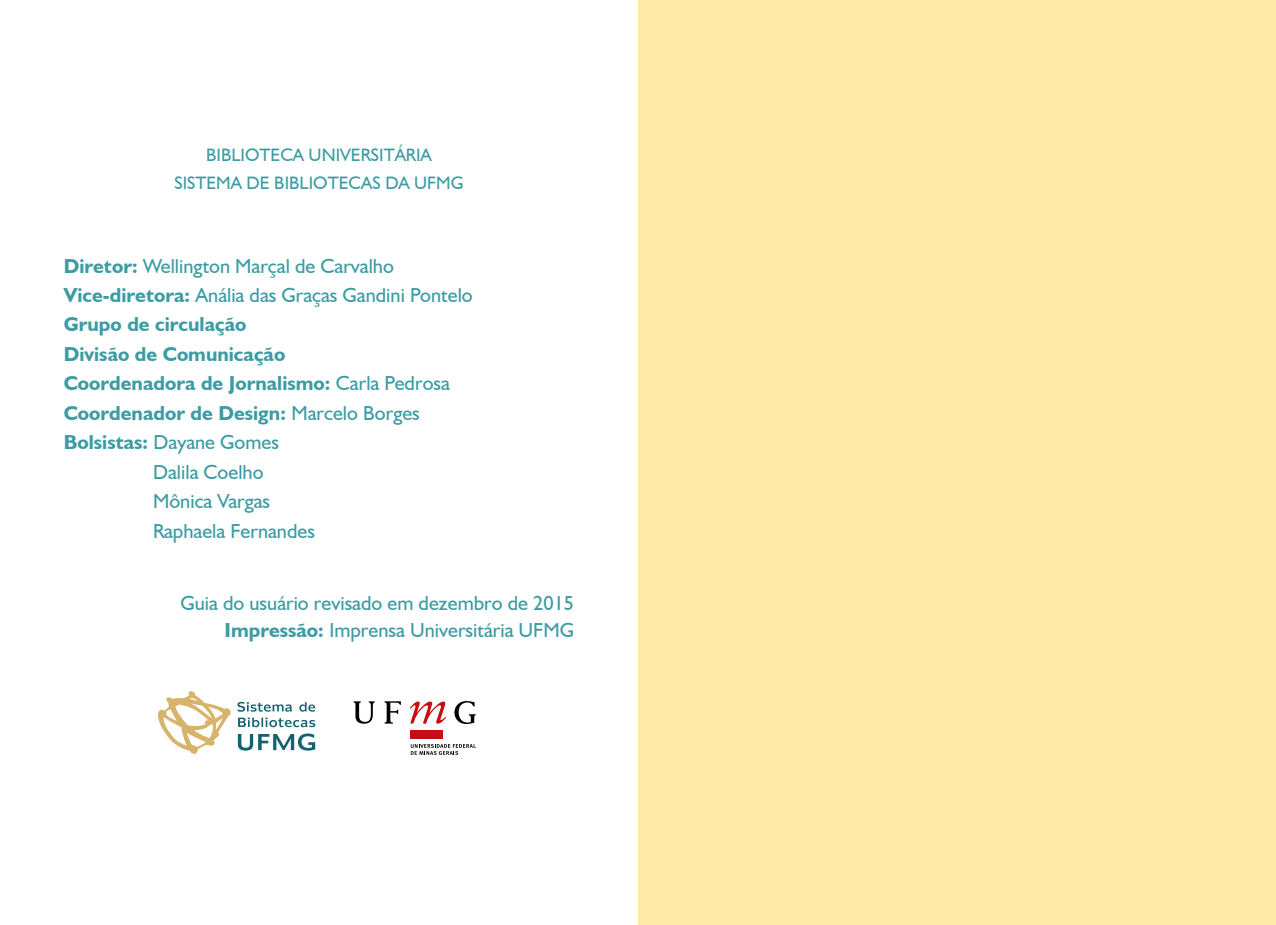
<style>
.page{position:relative;width:1276px;height:925px;background:#fff}
.page>*{position:absolute;margin:0;border:0;box-sizing:border-box;transform-origin:0 0}
.t1{font:20.25px/27.2px "Humanist 521 BT";color:#3c9ca3;text-align:right}
.t2{font:700 20.25px "Humanist 521 BT";color:#3c9ca3}
.t3{font:18px/27.2px "Humanist 521 BT";color:#3c9ca3;text-align:center}
.s1{font-weight:700}
.s2{font-weight:400}
</style>
<div class="page">
<svg style="left:237px;top:702px;width:78px;height:25px"></svg>
<svg style="left:238px;top:733px;width:77px;height:17px"></svg>
<svg style="left:157px;top:691px;width:74px;height:63px"></svg>
<svg style="left:354px;top:701px;width:21px;height:23px"></svg>
<svg style="left:384px;top:701px;width:17px;height:22px"></svg>
<svg style="left:454px;top:701px;width:22px;height:23px"></svg>
<svg style="left:409px;top:701px;width:37px;height:23px"></svg>
<div style="left:411px;top:730px;width:32px;height:8px;background:#c90c0f"></div>
<svg style="left:411px;top:744px;width:65px;height:11px"></svg>
<div style="left:638px;top:0;width:638px;height:925px;background:#ffeaa6"></div>
<p class="t3" style="left:174px;top:141px;width:291px">BIBLIOTECA UNIVERSITÁRIA<br>SISTEMA DE BIBLIOTECAS DA UFMG</p>
<p class="t1" style="left:64px;top:252px;width:332px"><span class="s1">Diretor:</span> Wellington Marçal de Carvalho</p>
<p class="t1" style="left:64px;top:281px;width:410px"><span class="s1">Vice-diretora:</span> Anália das Graças Gandini Pontelo</p>
<p class="t2" style="left:64px;top:312px;width:184px">Grupo de circulação</p>
<p class="t2" style="left:64px;top:341px;width:223px">Divisão de Comunicação</p>
<p class="t2" style="left:64px;top:371px;width:388px">Coordenadora de Jornalismo: <span class="s2">Carla Pedrosa</span></p>
<p class="t2" style="left:64px;top:400px;width:357px">Coordenador de Design: <span class="s2">Marcelo Borges</span></p>
<p class="t1" style="left:64px;top:428px;width:217px"><span class="s1">Bolsistas:</span> Dayane Gomes</p>
<p class="t1" style="left:153px;top:458px;width:112px">Dalila Coelho</p>
<p class="t1" style="left:153px;top:487px;width:119px">Mônica Vargas</p>
<p class="t1" style="left:153px;top:517px;width:163px">Raphaela Fernandes</p>
<p class="t1" style="left:180px;top:589px;width:395px">Guia do usuário revisado em dezembro de 2015<br><span class="s1">Impressão:</span> Imprensa Universitária UFMG</p>
</div>
